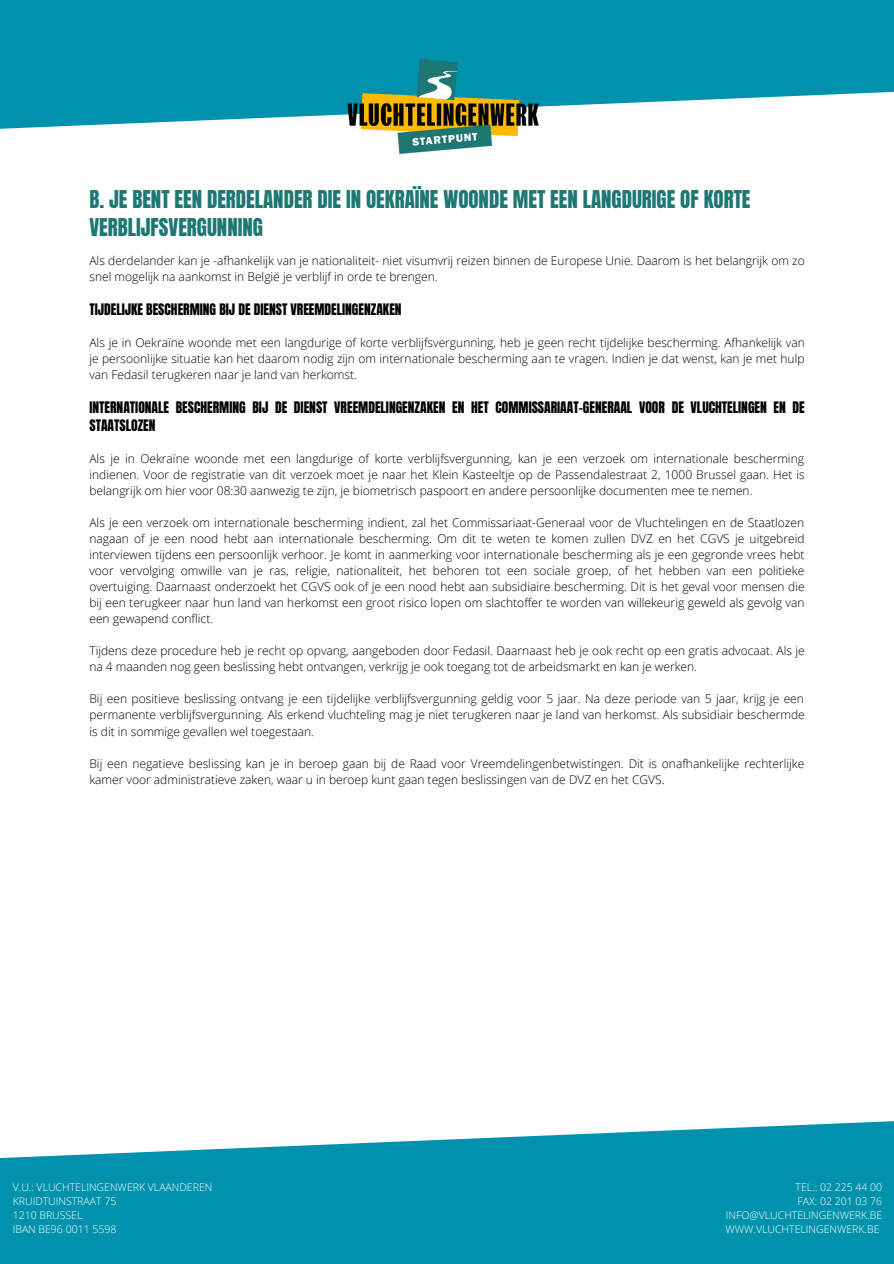
<style>
.page{position:relative;width:894px;height:1264px;background:#fff}
.page>*{position:absolute;margin:0;border:0;box-sizing:border-box;transform-origin:0 0}
.t1{font:20.85px/28.2px "Anton";color:#1d7874}
.t2{font:13.5px/18px "Anton";color:#000}
.t3{font:300 12px/16px "Open Sans";color:#000;text-align:justify}
.t4{font:300 10.5px "Open Sans";color:#fff}
</style>
<div class="page">
<svg style="left:0;top:0;width:893px;height:129px;background:#21a0b7"></svg>
<img style="left:341px;top:46px;width:212px;height:108px">
<svg style="left:0;top:1121px;width:893px;height:142px;background:#21a0b7"></svg>
<p class="t1" style="left:89px;top:186px;width:662px">B. JE BENT EEN DERDELANDER DIE IN OEKRAÏNE WOONDE MET EEN LANGDURIGE OF KORTE<br>VERBLIJFSVERGUNNING</p>
<p class="t3" style="left:89px;top:252px;width:716px">Als derdelander kan je -afhankelijk van je nationaliteit- niet visumvrij reizen binnen de Europese Unie. Daarom is het belangrijk om zo snel mogelijk na aankomst in België je verblijf in orde te brengen.</p>
<p class="t2" style="left:89px;top:300px;width:313px">TIJDELIJKE BESCHERMING BIJ DE DIENST VREEMDELINGENZAKEN</p>
<p class="t3" style="left:89px;top:334px;width:716px">Als je in Oekraïne woonde met een langdurige of korte verblijfsvergunning, heb je geen recht tijdelijke bescherming. Afhankelijk van je persoonlijke situatie kan het daarom nodig zijn om internationale bescherming aan te vragen. Indien je dat wenst, kan je met hulp van Fedasil terugkeren naar je land van herkomst.</p>
<p class="t2" style="left:89px;top:398px;width:716px">INTERNATIONALE BESCHERMING BIJ DE DIENST VREEMDELINGENZAKEN EN HET COMMISSARIAAT-GENERAAL VOOR DE VLUCHTELINGEN EN DE<br>STAATSLOZEN</p>
<p class="t3" style="left:89px;top:450px;width:716px">Als je in Oekraïne woonde met een langdurige of korte verblijfsvergunning, kan je een verzoek om internationale bescherming indienen. Voor de registratie van dit verzoek moet je naar het Klein Kasteeltje op de Passendalestraat 2, 1000 Brussel gaan. Het is belangrijk om hier voor 08:30 aanwezig te zijn, je biometrisch paspoort en andere persoonlijke documenten mee te nemen.</p>
<p class="t3" style="left:89px;top:514px;width:716px">Als je een verzoek om internationale bescherming indient, zal het Commissariaat-Generaal voor de Vluchtelingen en de Staatlozen nagaan of je een nood hebt aan internationale bescherming. Om dit te weten te komen zullen DVZ en het CGVS je uitgebreid interviewen tijdens een persoonlijk verhoor. Je komt in aanmerking voor internationale bescherming als je een gegronde vrees hebt voor vervolging omwille van je ras, religie, nationaliteit, het behoren tot een sociale groep, of het hebben van een politieke overtuiging. Daarnaast onderzoekt het CGVS ook of je een nood hebt aan subsidiaire bescherming. Dit is het geval voor mensen die bij een terugkeer naar hun land van herkomst een groot risico lopen om slachtoffer te worden van willekeurig geweld als gevolg van een gewapend conflict.</p>
<p class="t3" style="left:89px;top:642px;width:716px">Tijdens deze procedure heb je recht op opvang, aangeboden door Fedasil. Daarnaast heb je ook recht op een gratis advocaat. Als je na 4 maanden nog geen beslissing hebt ontvangen, verkrijg je ook toegang tot de arbeidsmarkt en kan je werken.</p>
<p class="t3" style="left:89px;top:690px;width:716px">Bij een positieve beslissing ontvang je een tijdelijke verblijfsvergunning geldig voor 5 jaar. Na deze periode van 5 jaar, krijg je een permanente verblijfsvergunning. Als erkend vluchteling mag je niet terugkeren naar je land van herkomst. Als subsidiair beschermde is dit in sommige gevallen wel toegestaan.</p>
<p class="t3" style="left:89px;top:754px;width:716px">Bij een negatieve beslissing kan je in beroep gaan bij de Raad voor Vreemdelingenbetwistingen. Dit is onafhankelijke rechterlijke kamer voor administratieve zaken, waar u in beroep kunt gaan tegen beslissingen van de DVZ en het CGVS.</p>
<p class="t4" style="left:13px;top:1179px;width:201px">V.U.: VLUCHTELINGENWERK VLAANDEREN</p>
<p class="t4" style="left:13px;top:1193px;width:105px">KRUIDTUINSTRAAT 75</p>
<p class="t4" style="left:13px;top:1207px;width:71px">1210 BRUSSEL</p>
<p class="t4" style="left:13px;top:1221px;width:105px">IBAN BE96 0011 5598</p>
<p class="t4" style="left:795px;top:1179px;width:88px">TEL.: 02 225 44 00</p>
<p class="t4" style="left:797px;top:1193px;width:86px">FAX: 02 201 03 76</p>
<p class="t4" style="left:725px;top:1207px;width:158px">INFO@VLUCHTELINGENWERK.BE</p>
<p class="t4" style="left:725px;top:1221px;width:155px">WWW.VLUCHTELINGENWERK.BE</p>
</div>
